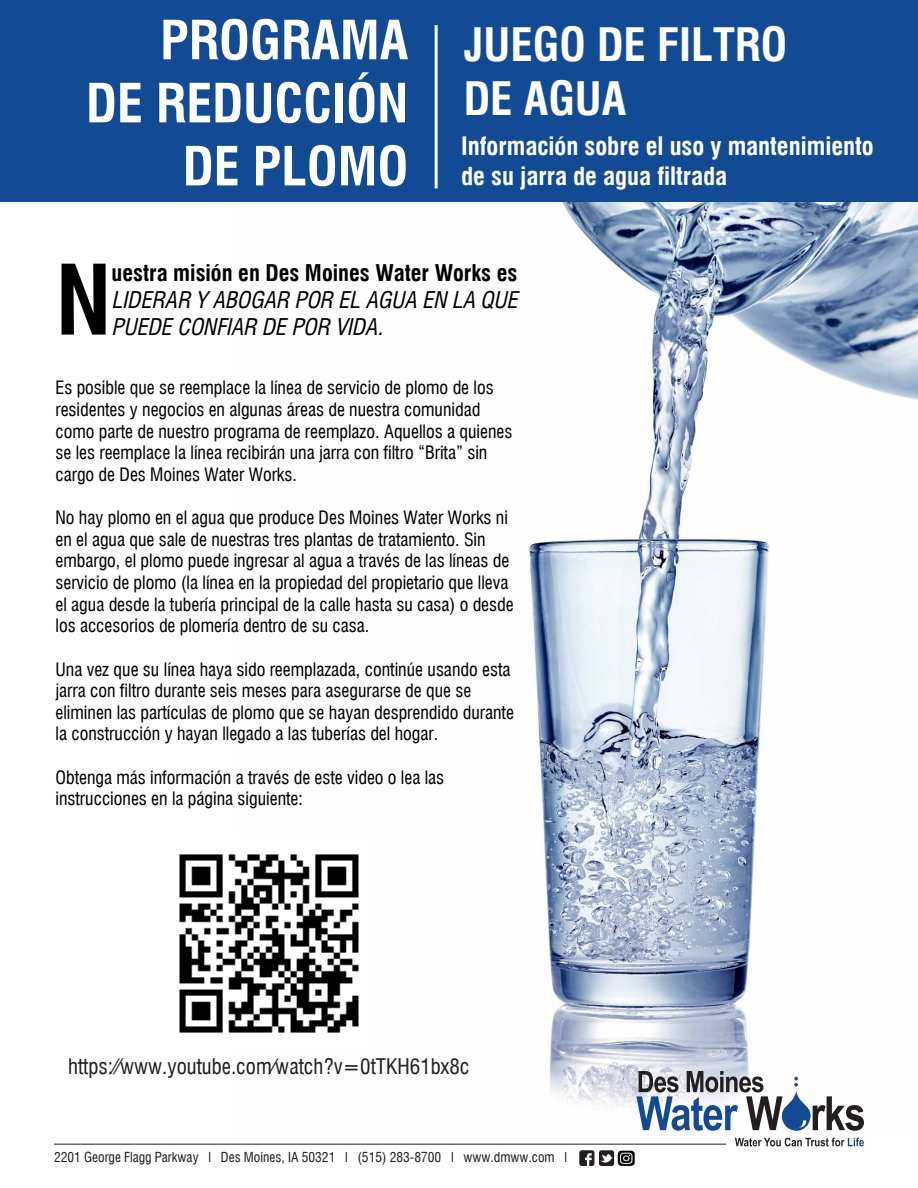
<style>
.page{position:relative;width:918px;height:1188px;background:#fff}
.page>*{position:absolute;margin:0;border:0;box-sizing:border-box;transform-origin:0 0}
.t1{font:94.2px "Corporate Condensed Bold SWFTE";color:#000}
.t2{font:52.5px/63px "Corporate Condensed Bold SWFTE";color:#fff;text-align:right}
.t3{font:45px/54px "Corporate Condensed Bold SWFTE";color:#fff}
.t4{font:24.75px/29.7px "Corporate Condensed Bold SWFTE";color:#fff}
.t5{font:22.5px/27px "Corporate Condensed Italic SWFTE";color:#000;text-align:justify}
.t6{font:21px "Corporate Condensed Regular SWFTE";color:#231f20}
.t7{font:18px/21.6px "Corporate Condensed Regular SWFTE";color:#000}
.t8{font:13.5px "Corporate Condensed Regular SWFTE";color:#231f20}
.s1{font-family:"Corporate Condensed Bold SWFTE"}
</style>
<div class="page">
<img style="left:528px;top:202px;width:390px;height:905px">
<img style="left:617px;top:1150px;width:18px;height:16px">
<hr style="left:54px;top:1144px;width:672px;height:1px;background:#231f20">
<svg style="left:579px;top:1150px;width:35px;height:16px"></svg>
<svg style="left:636px;top:1071px;width:228px;height:60px"></svg>
<svg style="left:735px;top:1138px;width:129px;height:8px"></svg>
<div style="left:0;top:0;width:918px;height:202px;background:#124a93"></div>
<hr style="left:435px;top:25px;width:3px;height:163px;background:#fff">
<img style="left:179px;top:854px;width:180px;height:179px">
<p class="t2" style="left:86px;top:10px;width:324px">PROGRAMA<br>DE REDUCCIÓN<br>DE PLOMO</p>
<p class="t3" style="left:464px;top:19px;width:325px">JUEGO DE FILTRO<br>DE AGUA</p>
<p class="t4" style="left:461px;top:132px;width:414px">Información sobre el uso y mantenimiento de su jarra de agua filtrada</p>
<p class="t1" style="left:56px;top:247px;width:58px">N</p>
<p class="t5" style="left:112px;top:259px;width:407px"><span class="s1">uestra misión en Des Moines Water Works es </span>LIDERAR Y ABOGAR POR EL AGUA EN LA QUE PUEDE CONFIAR DE POR VIDA.</p>
<p class="t7" style="left:56px;top:377px;width:458px">Es posible que se reemplace la línea de servicio de plomo de los residentes y negocios en algunas áreas de nuestra comunidad como parte de nuestro programa de reemplazo. Aquellos a quienes se les reemplace la línea recibirán una jarra con filtro “Brita” sin cargo de Des Moines Water Works.</p>
<p class="t7" style="left:56px;top:507px;width:460px">No hay plomo en el agua que produce Des Moines Water Works ni en el agua que sale de nuestras tres plantas de tratamiento. Sin embargo, el plomo puede ingresar al agua a través de las líneas de servicio de plomo (la línea en la propiedad del propietario que lleva el agua desde la tubería principal de la calle hasta su casa) o desde los accesorios de plomería dentro de su casa.</p>
<p class="t7" style="left:56px;top:659px;width:460px">Una vez que su línea haya sido reemplazada, continúe usando esta jarra con filtro durante seis meses para asegurarse de que se eliminen las partículas de plomo que se hayan desprendido durante la construcción y hayan llegado a las tuberías del hogar.</p>
<p class="t7" style="left:56px;top:767px;width:390px">Obtenga más información a través de este video o lea las instrucciones en la página siguiente:</p>
<p class="t6" style="left:68px;top:1055px;width:403px">https://www.youtube.com/watch?v=0tTKH61bx8c</p>
<p class="t8" style="left:54px;top:1150px;width:515px">2201 George Flagg Parkway l Des Moines, IA 50321 l (515) 283-8700 l www.dmww.com l</p>
</div>
